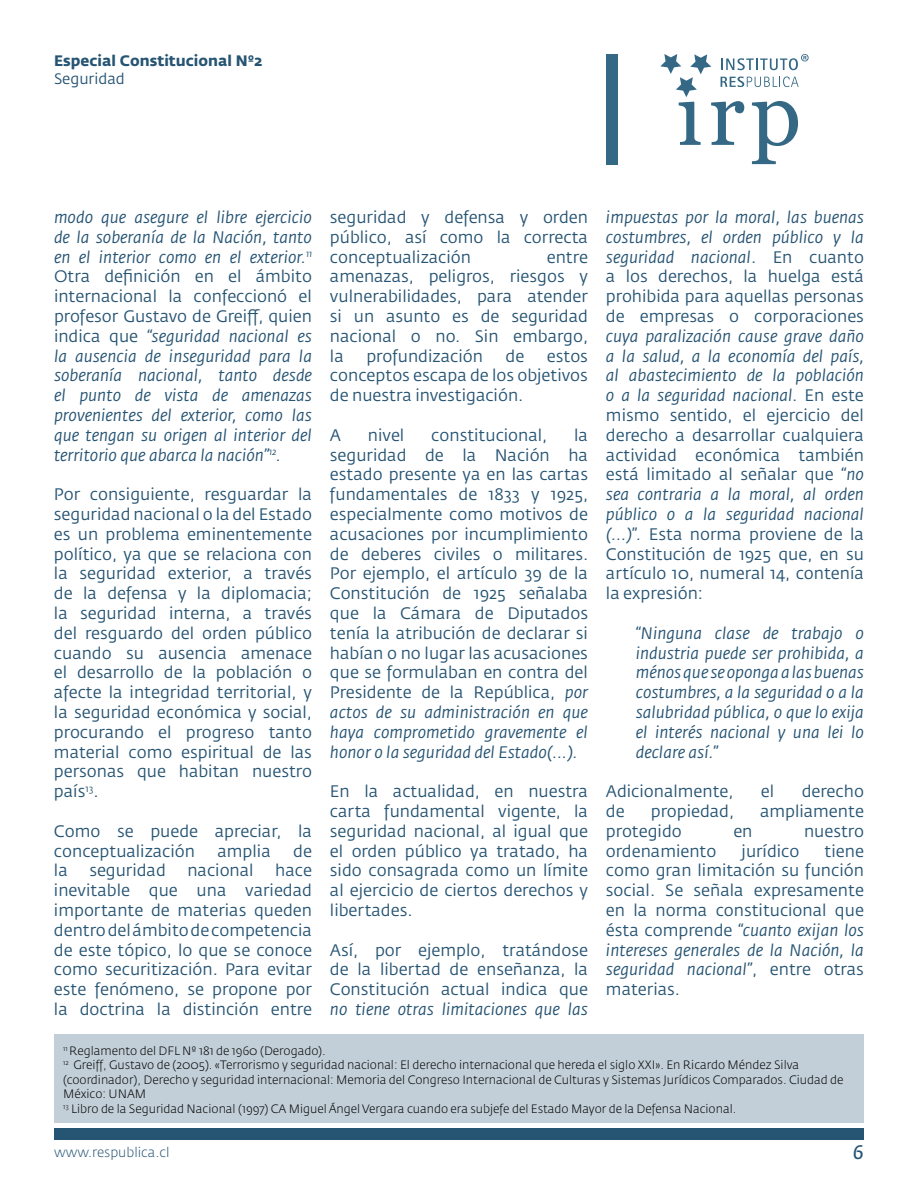
<style>
.page{position:relative;width:918px;height:1188px;background:#fff}
.page>*{position:absolute;margin:0;border:0;box-sizing:border-box;transform-origin:0 0}
.t1{font:italic 19.5px "Fedra Sans Std";color:#265473}
.t2{font:16.5px/19.8px "Fedra Sans Std";color:#265473;text-align:justify}
.t3{font:italic 16.5px/19.8px "Fedra Sans Std";color:#265473;text-align:justify}
.t4{font:700 15px "Fedra Sans Std";color:#265473}
.t5{font:15px "Fedra Sans Std";color:#265473}
.t6{font:300 13.5px "Fedra Sans Std";color:#265473}
.t7{font:300 12px/14.4px "Fedra Sans Std";color:#000}
.s1{font-style:normal}
.s2{font-style:italic}
</style>
<div class="page">
<div style="left:54px;top:1128px;width:810px;height:12px;background:#265473"></div>
<svg style="left:660px;top:54px;width:149px;height:110px"></svg>
<div style="left:606px;top:54px;width:11px;height:111px;background:#346885"></div>
<div style="left:54px;top:1034px;width:810px;height:89px;background:#c2cfd8"></div>
<p class="t4" style="left:54px;top:51px;width:210px">Especial Constitucional Nº2</p>
<p class="t5" style="left:54px;top:69px;width:72px">Seguridad</p>
<p class="t3" style="left:54px;top:207px;width:260px">modo que asegure el libre ejercicio de la soberanía de la Nación, tanto en el interior como en el exterior.<sup>11<br></sup><span class="s1">Otra definición en el ámbito internacional la confeccionó el profesor Gustavo de Greiff, quien indica que</span> “seguridad nacional es la ausencia de inseguridad para la soberanía nacional, tanto desde el punto de vista de amenazas provenientes del exterior, como las que tengan su origen al interior del territorio que abarca la nación”<sup>12</sup>.</p>
<p class="t2" style="left:54px;top:485px;width:260px">Por consiguiente, resguardar la seguridad nacional o la del Estado es un problema eminentemente político, ya que se relaciona con la seguridad exterior, a través de la defensa y la diplomacia; la seguridad interna, a través del resguardo del orden público cuando su ausencia amenace el desarrollo de la población o afecte la integridad territorial, y la seguridad económica y social, procurando el progreso tanto material como espiritual de las personas que habitan nuestro país<sup>13</sup>.</p>
<p class="t2" style="left:54px;top:821px;width:259px">Como se puede apreciar, la conceptualización</p>
<p class="t2" style="left:218px;top:841px;width:55px">amplia</p>
<p class="t2" style="left:293px;top:841px;width:20px">de</p>
<p class="t2" style="left:54px;top:861px;width:15px">la</p>
<p class="t2" style="left:89px;top:861px;width:78px">seguridad</p>
<p class="t2" style="left:187px;top:861px;width:68px">nacional</p>
<p class="t2" style="left:54px;top:861px;width:260px;text-indent:221px">hace inevitable que una variedad importante de materias queden dentro del ámbito de competencia de este tópico, lo que se conoce como securitización. Para evitar este fenómeno, se propone por la doctrina la distinción entre</p>
<p class="t2" style="left:330px;top:207px;width:260px">seguridad y defensa y orden público, así como la correcta conceptualización</p>
<p class="t2" style="left:330px;top:247px;width:260px;text-indent:217px">entre amenazas, peligros, riesgos y vulnerabilidades, para atender si un asunto es de seguridad nacional o no. Sin embargo, la</p>
<p class="t2" style="left:366px;top:346px;width:118px">profundización</p>
<p class="t2" style="left:506px;top:346px;width:20px">de</p>
<p class="t2" style="left:330px;top:346px;width:260px;text-indent:217px">estos conceptos escapa de los objetivos de nuestra investigación.</p>
<p class="t2" style="left:330px;top:425px;width:13px">A</p>
<p class="t2" style="left:368px;top:425px;width:38px">nivel</p>
<p class="t2" style="left:431px;top:425px;width:118px">constitucional,</p>
<p class="t2" style="left:330px;top:425px;width:260px;text-indent:244px">la seguridad de la Nación ha estado presente ya en las cartas fundamentales de 1833 y 1925, especialmente como motivos de acusaciones por incumplimiento de deberes civiles o militares.<br>Por ejemplo, el artículo 39 de la Constitución de 1925 señalaba que la Cámara de Diputados tenía la atribución de declarar si habían o no lugar las acusaciones que se formulaban en contra del Presidente de la República, <span class="s2">por actos de su administración en que haya comprometido gravemente el honor o la seguridad del Estado(...).</span></p>
<p class="t2" style="left:330px;top:782px;width:260px">En la actualidad, en nuestra carta fundamental vigente, la seguridad nacional, al igual que el orden público ya tratado, ha sido consagrada como un límite al ejercicio de ciertos derechos y libertades.</p>
<p class="t2" style="left:330px;top:940px;width:260px">Así, por ejemplo, tratándose de la libertad de enseñanza, la Constitución actual indica que</p>
<p class="t3" style="left:330px;top:999px;width:259px">no tiene otras limitaciones que las</p>
<p class="t2" style="left:606px;top:207px;width:260px"><span class="s2">impuestas por la moral, las buenas costumbres, el orden público y la seguridad nacional</span>. En cuanto a los derechos, la huelga está prohibida para aquellas personas de empresas o corporaciones</p>
<p class="t2" style="left:606px;top:326px;width:260px"><span class="s2">cuya paralización cause grave daño a la salud, a la economía del país, al abastecimiento de la población o a la seguridad nacional.</span> En este mismo sentido, el ejercicio del derecho a desarrollar cualquiera actividad económica también está limitado al señalar que <span class="s2">“no sea contraria a la moral, al orden público o a la seguridad nacional (...)”.</span> Esta norma proviene de la Constitución de 1925 que, en su artículo 10, numeral 14, contenía la expresión:</p>
<p class="t3" style="left:636px;top:623px;width:230px">“Ninguna clase de trabajo o industria puede ser prohibida, a ménos que se oponga a las buenas costumbres, a la seguridad o a la salubridad pública, o que lo exija el interés nacional y una lei lo declare así.”</p>
<p class="t2" style="left:606px;top:782px;width:129px">Adicionalmente,</p>
<p class="t2" style="left:761px;top:782px;width:15px">el</p>
<p class="t2" style="left:802px;top:782px;width:64px">derecho</p>
<p class="t2" style="left:606px;top:801px;width:20px">de</p>
<p class="t2" style="left:651px;top:801px;width:85px">propiedad,</p>
<p class="t2" style="left:760px;top:801px;width:105px">ampliamente</p>
<p class="t2" style="left:606px;top:821px;width:77px">protegido</p>
<p class="t2" style="left:733px;top:821px;width:21px">en</p>
<p class="t2" style="left:804px;top:821px;width:61px">nuestro</p>
<p class="t2" style="left:606px;top:841px;width:112px">ordenamiento</p>
<p class="t2" style="left:742px;top:841px;width:59px">jurídico</p>
<p class="t2" style="left:606px;top:841px;width:260px;text-indent:219px">tiene como gran limitación su función social. Se señala expresamente en la norma constitucional que ésta comprende <span class="s2">“cuanto exijan los intereses generales de la Nación, la seguridad nacional”</span>, entre otras materias.</p>
<p class="t7" style="left:63px;top:1044px;width:782px"><sup>11</sup> Reglamento del DFL Nº 181 de 1960 (Derogado).<br><sup>12</sup> Greiff, Gustavo de (2005). «Terrorismo y seguridad nacional: El derecho internacional que hereda el siglo XXI». En Ricardo Méndez Silva (coordinador), Derecho y seguridad internacional: Memoria del Congreso Internacional de Culturas y Sistemas Jurídicos Comparados. Ciudad de México: UNAM<br><sup>13</sup> Libro de la Seguridad Nacional (1997) CA Miguel Ángel Vergara cuando era subjefe del Estado Mayor de la Defensa Nacional.</p>
<p class="t6" style="left:54px;top:1144px;width:117px">www.respublica.cl</p>
<p class="t1" style="left:853px;top:1140px;width:12px">6</p>
</div>
